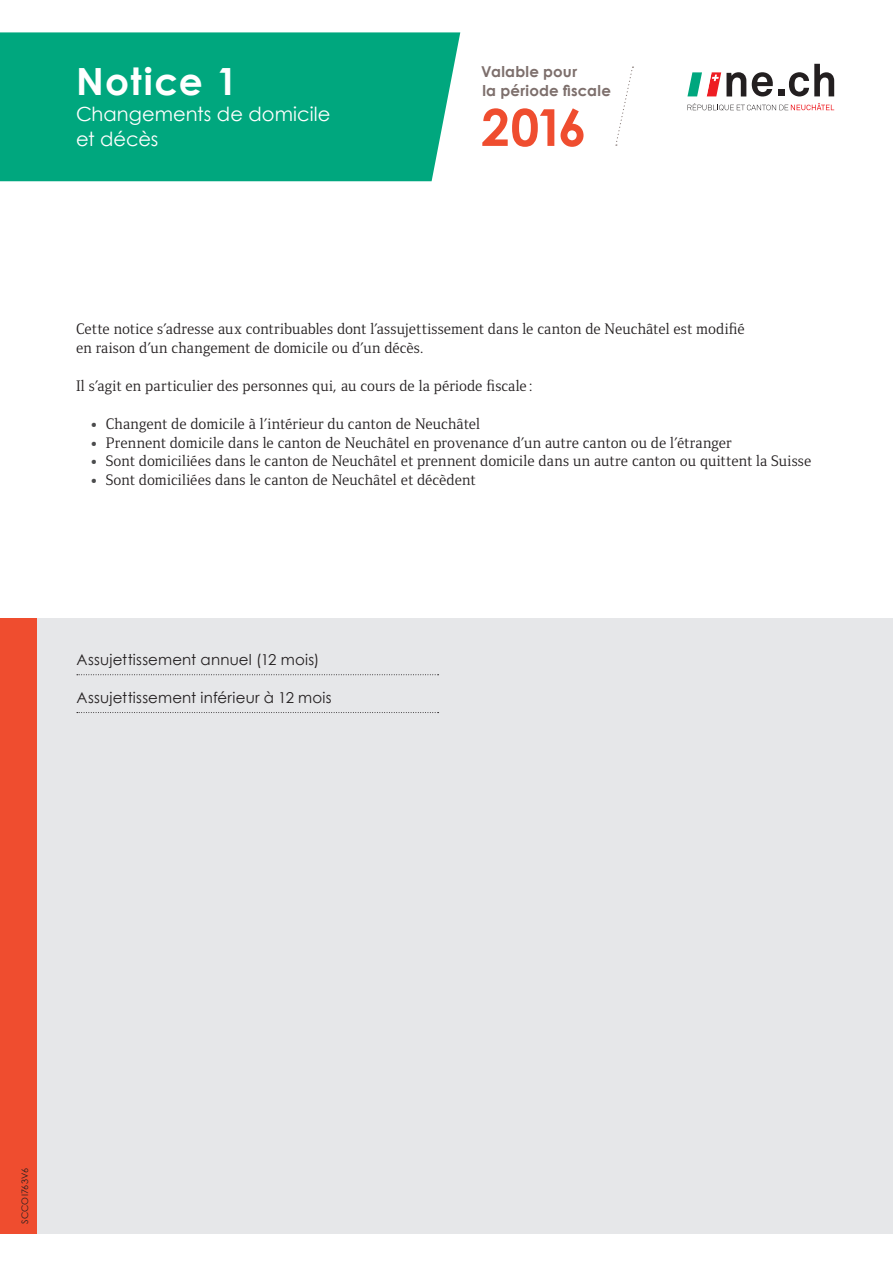
<style>
.page{position:relative;width:893px;height:1263px;background:#fff}
.page>*{position:absolute;margin:0;border:0;box-sizing:border-box;transform-origin:0 0}
.t1{font:700 51px "Century Gothic";color:#ef4d2f}
.t2{font:700 37.5px "Century Gothic";letter-spacing:.04em;color:#fff}
.t3{font:19.5px "Century Gothic";color:#fff}
.TEXTE_COURANT{font:15.75px "Foundry Form Serif";letter-spacing:.005em;color:#231f20}
.SOMMAIRE{font:15px "Century Gothic";letter-spacing:.015em;color:#231f20}
.t4{font:700 15px "Century Gothic";letter-spacing:.02em;color:#7d6f6c}
.t5{font:9px "Century Gothic";letter-spacing:.01em;color:#231f20}
.s1{font-family:"Cambria";font-size:14.25px;color:#4b4c4d}
</style>
<div class="page">
<div style="left:0;top:618px;width:893px;height:615px;background:#e6e7e9"></div>
<div style="left:0;top:32px;width:460px;height:149px;background:#00a77e"></div>
<svg style="left:615px;top:67px;width:18px;height:79px"></svg>
<svg style="left:77px;top:674px;width:362px;height:1px"></svg>
<svg style="left:77px;top:712px;width:362px;height:1px"></svg>
<div style="left:0;top:618px;width:36px;height:615px;background:#ef4d2f"></div>
<svg style="left:752px;top:72px;width:21px;height:24px"></svg>
<div style="left:778px;top:89px;width:6px;height:7px;background:#231f20"></div>
<svg style="left:789px;top:64px;width:45px;height:32px"></svg>
<svg style="left:687px;top:103px;width:147px;height:8px"></svg>
<svg style="left:687px;top:72px;width:59px;height:24px"></svg>
<p class="t2" style="left:76px;top:58px;width:163px">Notice 1</p>
<p class="t3" style="left:76px;top:102px;width:256px">Changements de domicile</p>
<p class="t3" style="left:76px;top:127px;width:84px">et décès</p>
<p class="t4" style="left:481px;top:62px;width:97px">Valable pour</p>
<p class="t4" style="left:482px;top:82px;width:130px">la période fiscale</p>
<p class="t1" style="left:481px;top:95px;width:107px">2016</p>
<p class="TEXTE_COURANT" style="left:76px;top:320px;width:670px">Cette notice s’adresse aux contribuables dont l’assujettissement dans le canton de Neuchâtel est modifié</p>
<p class="TEXTE_COURANT" style="left:76px;top:339px;width:349px">en raison d’un changement de domicile ou d’un décès.</p>
<p class="TEXTE_COURANT" style="left:76px;top:377px;width:458px">Il s’agit en particulier des personnes qui, au cours de la période fiscale :</p>
<p class="TEXTE_COURANT" style="left:91px;top:415px;width:391px"><span class="s1">•</span> Changent de domicile à l’intérieur du canton de Neuchâtel</p>
<p class="TEXTE_COURANT" style="left:91px;top:434px;width:642px"><span class="s1">•</span> Prennent domicile dans le canton de Neuchâtel en provenance d’un autre canton ou de l’étranger</p>
<p class="TEXTE_COURANT" style="left:91px;top:452px;width:722px"><span class="s1">•</span> Sont domiciliées dans le canton de Neuchâtel et prennent domicile dans un autre canton ou quittent la Suisse</p>
<p class="TEXTE_COURANT" style="left:91px;top:471px;width:386px"><span class="s1">•</span> Sont domiciliées dans le canton de Neuchâtel et décèdent</p>
<p class="SOMMAIRE" style="left:77px;top:650px;width:244px">Assujettissement annuel (12 mois)</p>
<p class="SOMMAIRE" style="left:77px;top:688px;width:257px">Assujettissement inférieur à 12 mois</p>
<p class="t5" style="left:19px;top:1224px;width:57px;rotate:-90deg">SCCOI763V6</p>
</div>
